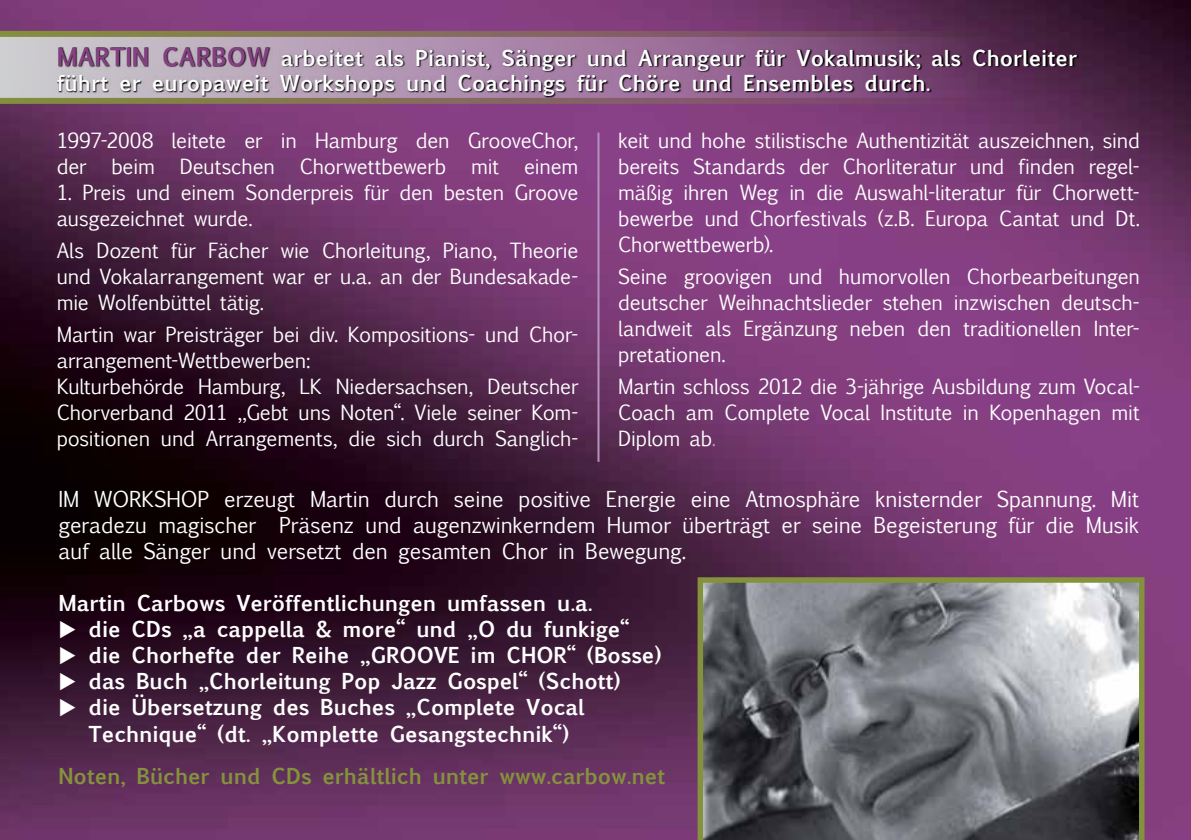
<style>
.page{position:relative;width:1191px;height:840px;background:#fff}
.page>*{position:absolute;margin:0;border:0;box-sizing:border-box;transform-origin:0 0}
.t1{font:700 21px/26px "Euphemia UCAS";letter-spacing:-.005em;color:#fff}
.t2{font:21px/26px "Euphemia UCAS";letter-spacing:-.005em;color:#fff;text-align:justify}
.t3{font:700 21px "Euphemia UCAS";letter-spacing:-.005em;color:#85923d}
.t4{font:20px/26px "Euphemia UCAS";letter-spacing:-.01em;color:#fff;text-align:justify}
.s1{font-size:24px;color:#884084}
.s2{color:#b592bf}
</style>
<div class="page">
<img style="left:0;top:0;width:1191px;height:839px">
<svg style="left:0;top:31px;width:1140px;height:73px;background:#856a76"></svg>
<svg style="left:57px;top:47px;width:1022px;height:51px;background:#7a5e79"></svg>
<svg style="left:697px;top:577px;width:447px;height:262px;background:#77797b"></svg>
<hr style="left:597px;top:133px;width:2px;height:328px;background:#b592bf">
<p class="t1" style="left:57px;top:44px;width:1022px;line-height:25.2px"><span class="s1">MARTIN CARBOW</span> arbeitet als Pianist, Sänger und Arrangeur für Vokalmusik; als Chorleiter führt er europaweit Workshops und Coachings für Chöre und Ensembles durch.</p>
<p class="t4" style="left:57px;top:126px;width:523px">1997-2008 leitete er in Hamburg den GrooveChor, der beim Deutschen Chorwettbewerb mit einem</p>
<p class="t4" style="left:57px;top:178px;width:523px">1. Preis und einem Sonderpreis für den besten Groove ausgezeichnet wurde.</p>
<p class="t4" style="left:57px;top:236px;width:523px">Als Dozent für Fächer wie Chorleitung, Piano, Theorie und Vokalarrangement war er u.a. an der Bundesakade&shy;mie Wolfenbüttel tätig.</p>
<p class="t4" style="left:57px;top:320px;width:523px;text-align:left">Martin war Preisträger bei div. Kompositions- und Chor&shy;arrangement-Wettbewerben:<br>Kulturbehörde Hamburg, LK Niedersachsen, Deutscher Chorverband 2011 „Gebt uns Noten“. Viele seiner Kom&shy;positionen und Arrangements, die sich durch Sanglich-</p>
<p class="t4" style="left:618px;top:126px;width:523px">keit und hohe stilistische Authentizität auszeichnen, sind bereits Standards der Chorliteratur und finden regel&shy;mäßig ihren Weg in die Auswahl-literatur für Chorwett&shy;bewerbe und Chorfestivals (z.B. Europa Cantat und Dt.<br>Chorwettbewerb).</p>
<p class="t4" style="left:618px;top:262px;width:523px">Seine groovigen und humorvollen Chorbearbeitungen deutscher Weihnachtslieder stehen inzwischen deutsch&shy;landweit als Ergänzung neben den traditionellen Inter&shy;pretationen.</p>
<p class="t4" style="left:618px;top:371px;width:523px">Martin schloss 2012 die 3-jährige Ausbildung zum Vocal-Coach am Complete Vocal Institute in Kopenhagen mit Diplom ab<span class="s2">.</span></p>
<p class="t2" style="left:59px;top:485px;width:1082px">IM WORKSHOP erzeugt Martin durch seine positive Energie eine Atmosphäre knisternder Spannung. Mit geradezu magischer Präsenz und augenzwinkerndem Humor überträgt er seine Begeisterung für die Musik auf alle Sänger und versetzt den gesamten Chor in Bewegung.</p>
<p class="t1" style="left:59px;top:589px;width:535px">Martin Carbows Veröffentlichungen umfassen u.a.</p>
<p class="t1" style="left:59px;top:615px;width:572px">◆ die CDs „a cappella &amp; more“ und „O du funkige“</p>
<p class="t1" style="left:59px;top:641px;width:604px">◆ die Chorhefte der Reihe „GROOVE im CHOR“ (Bosse)</p>
<p class="t1" style="left:59px;top:667px;width:563px">◆ das Buch „Chorleitung Pop Jazz Gospel“ (Schott)</p>
<p class="t1" style="left:89px;top:693px;width:497px;text-indent:-30px">◆ die Übersetzung des Buches „Complete Vocal<br>Technique“ (dt. „Komplette Gesangstechnik“)</p>
<p class="t3" style="left:58px;top:760px;width:608px">Noten, Bücher und CDs erhältlich unter www.carbow.net</p>
</div>
